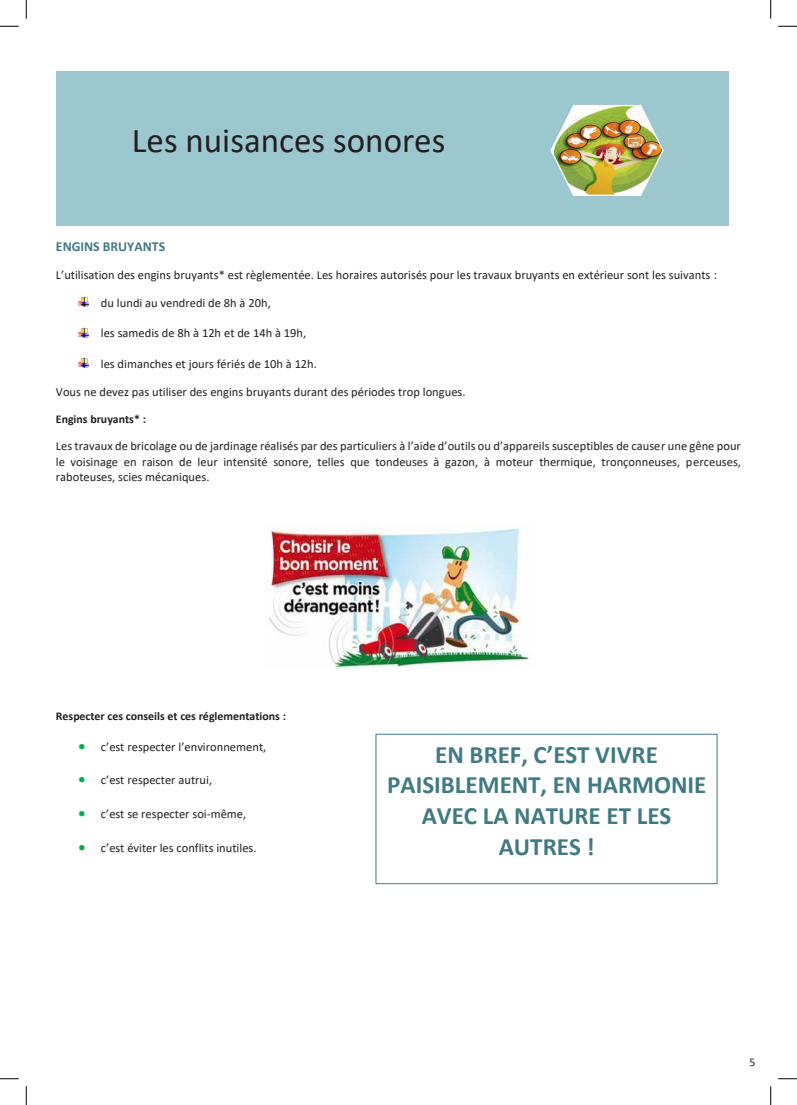
<style>
.page{position:relative;width:797px;height:1105px;background:#fff}
.page>*{position:absolute;margin:0;border:0;box-sizing:border-box;transform-origin:0 0}
.t1{font:35px "Calibri";color:#231f20}
.t2{font:700 25px/30.6px "Calibri";color:#417a84;text-align:center}
.t3{font:700 13.75px "Calibri";color:#417a84}
.t4{font:12.5px/15.2px "Calibri";color:#231f20;text-align:justify}
.t5{font:700 11.88px "Calibri";color:#231f20}
.t6{font:11.88px "Calibri";color:#231f20}
.s1{color:#00af50}
</style>
<div class="page">
<svg style="left:78px;top:297px;width:10px;height:10px"></svg>
<svg style="left:78px;top:327px;width:10px;height:10px"></svg>
<svg style="left:78px;top:358px;width:10px;height:10px"></svg>
<img style="left:269px;top:524px;width:261px;height:144px">
<div style="left:56px;top:71px;width:672px;height:154px;background:#9cc7ce"></div>
<img style="left:550px;top:105px;width:114px;height:91px">
<div style="left:375px;top:734px;width:342px;height:150px;border:1px solid #417b85"></div>
<svg style="left:0;top:25px;width:19px;height:2px"></svg>
<svg style="left:778px;top:25px;width:19px;height:2px"></svg>
<svg style="left:0;top:1078px;width:19px;height:1px"></svg>
<svg style="left:778px;top:1078px;width:19px;height:1px"></svg>
<svg style="left:25px;top:0;width:2px;height:19px"></svg>
<svg style="left:25px;top:1086px;width:2px;height:19px"></svg>
<svg style="left:770px;top:0;width:1px;height:19px"></svg>
<svg style="left:770px;top:1086px;width:1px;height:19px"></svg>
<h1 class="t1" style="left:132px;top:116px;width:315px">Les nuisances sonores</h1>
<p class="t3" style="left:56px;top:237px;width:111px">ENGINS BRUYANTS</p>
<p class="t4" style="left:56px;top:267px;width:662px">L’utilisation des engins bruyants* est règlementée. Les horaires autorisés pour les travaux bruyants en extérieur sont les suivants :</p>
<p class="t4" style="left:101px;top:295px;width:171px">du lundi au vendredi de 8h à 20h,</p>
<p class="t4" style="left:101px;top:325px;width:207px">les samedis de 8h à 12h et de 14h à 19h,</p>
<p class="t4" style="left:101px;top:356px;width:217px">les dimanches et jours fériés de 10h à 12h.</p>
<p class="t4" style="left:56px;top:384px;width:411px">Vous ne devez pas utiliser des engins bruyants durant des périodes trop longues.</p>
<p class="t5" style="left:56px;top:410px;width:92px">Engins bruyants* :</p>
<p class="t4" style="left:56px;top:438px;width:686px">Les travaux de bricolage ou de jardinage réalisés par des particuliers à l’aide d’outils ou d’appareils susceptibles de causer une gêne pour le voisinage en raison de leur intensité sonore, telles que tondeuses à gazon, à moteur thermique, tronçonneuses, perceuses, raboteuses, scies mécaniques.</p>
<p class="t5" style="left:56px;top:707px;width:232px">Respecter ces conseils et ces réglementations :</p>
<p class="t4" style="left:78px;top:738px;width:189px"><span class="s1">•</span> c’est respecter l’environnement,</p>
<p class="t4" style="left:78px;top:772px;width:135px"><span class="s1">•</span> c’est respecter autrui,</p>
<p class="t4" style="left:78px;top:806px;width:169px"><span class="s1">•</span> c’est se respecter soi-même,</p>
<p class="t4" style="left:78px;top:840px;width:180px"><span class="s1">•</span> c’est éviter les conflits inutiles.</p>
<h2 class="t2" style="left:387px;top:739px;width:320px">EN BREF, C’EST VIVRE<br>PAISIBLEMENT, EN HARMONIE<br>AVEC LA NATURE ET LES<br>AUTRES !</h2>
<p class="t6" style="left:749px;top:1053px;width:8px">5</p>
</div>
